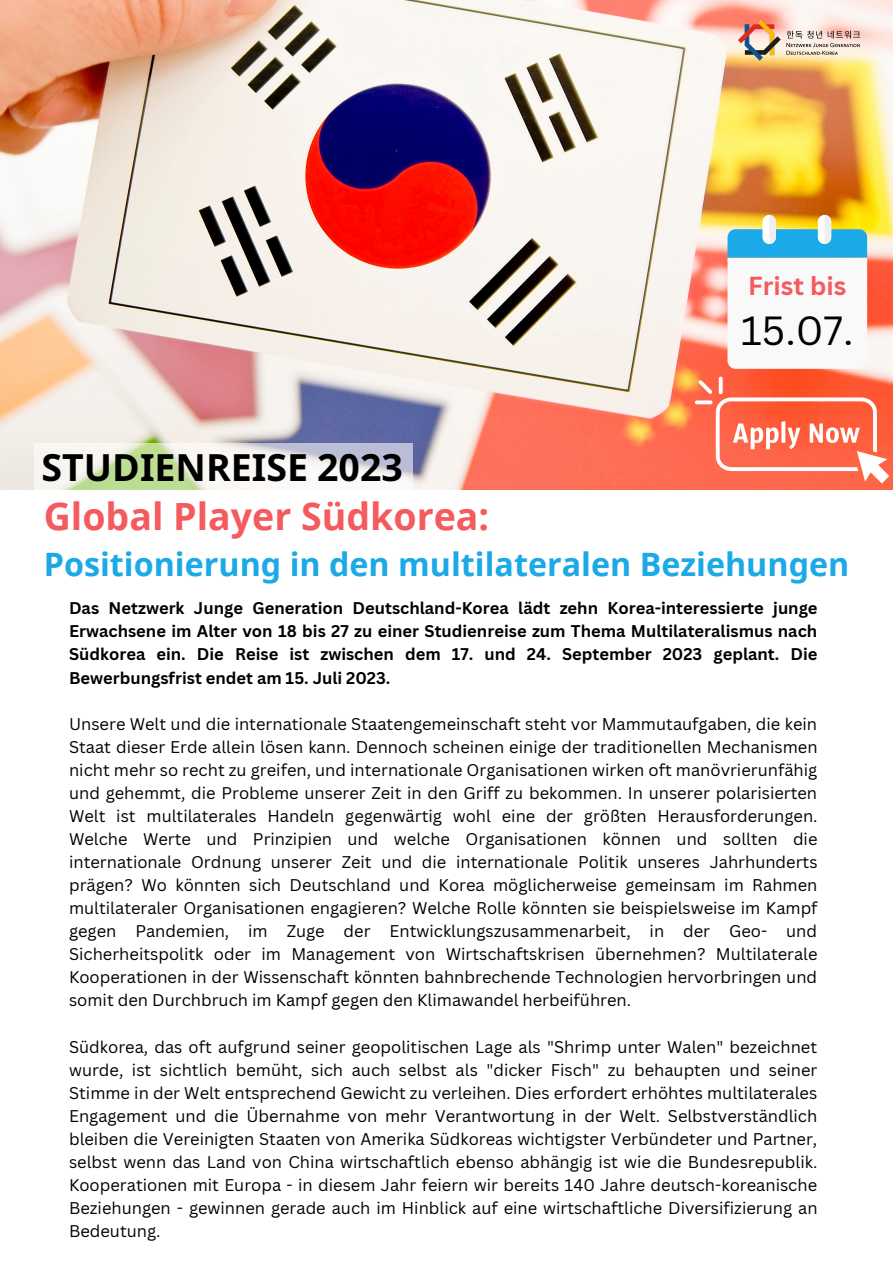
<style>
.page{position:relative;width:893px;height:1263px;background:#fff}
.page>*{position:absolute;margin:0;border:0;box-sizing:border-box;transform-origin:0 0}
.t1{font:39.6px "Canva Sans";color:#000}
.t2{font:700 37.5px "Noto Sans";color:#f45a5e}
.t3{font:700 37.5px "Noto Sans";color:#000}
.t4{font:700 32.25px "Noto Sans";color:#1ba9e7}
.t5{font:700 25.35px "Canva Sans";color:#f45a5e}
.t6{font:16.5px/23.1px "Canva Sans";color:#000;text-align:justify}
.t7{font:700 16.5px/23.1px "Canva Sans";color:#000;text-align:justify}
</style>
<div class="page">
<img style="left:0;top:0;width:893px;height:489px">
<svg style="left:35px;top:443px;width:378px;height:47px;fill:#f7f5f2"></svg>
<hr style="left:719px;top:377px;width:3px;height:17px;background:#fff;border-radius:2px">
<svg style="left:698px;top:380px;width:191px;height:103px;background:#fd7a5f"></svg>
<svg style="left:727px;top:215px;width:140px;height:154px"></svg>
<img style="left:727px;top:0;width:144px;height:79px">
<p class="t5" style="left:748px;top:268px;width:100px">Frist bis</p>
<p class="t3" style="left:42px;top:441px;width:363px">STUDIENREISE 2023</p>
<p class="t1" style="left:741px;top:303px;width:114px">15.07.</p>
<p class="t2" style="left:44px;top:490px;width:447px">Global Player Südkorea:</p>
<p class="t4" style="left:44px;top:541px;width:807px">Positionierung in den multilateralen Beziehungen</p>
<p class="t7" style="left:69px;top:596px;width:750px">Das Netzwerk Junge Generation Deutschland-Korea lädt zehn Korea-interessierte junge Erwachsene im Alter von 18 bis 27 zu einer Studienreise zum Thema Multilateralismus nach Südkorea ein. Die Reise ist zwischen dem 17. und 24. September 2023 geplant. Die Bewerbungsfrist endet am 15. Juli 2023.</p>
<p class="t6" style="left:69px;top:712px;width:750px">Unsere Welt und die internationale Staatengemeinschaft steht vor Mammutaufgaben, die kein Staat dieser Erde allein lösen kann. Dennoch scheinen einige der traditionellen Mechanismen nicht mehr so recht zu greifen, und internationale Organisationen wirken oft manövrierunfähig und gehemmt, die Probleme unserer Zeit in den Griff zu bekommen. In unserer polarisierten Welt ist multilaterales Handeln gegenwärtig wohl eine der größten Herausforderungen.<br>Welche Werte und Prinzipien und welche Organisationen können und sollten die internationale Ordnung unserer Zeit und die internationale Politik unseres Jahrhunderts prägen? Wo könnten sich Deutschland und Korea möglicherweise gemeinsam im Rahmen multilateraler Organisationen engagieren? Welche Rolle könnten sie beispielsweise im Kampf gegen Pandemien, im Zuge der Entwicklungszusammenarbeit, in der Geo- und Sicherheitspolitk oder im Management von Wirtschaftskrisen übernehmen? Multilaterale Kooperationen in der Wissenschaft könnten bahnbrechende Technologien hervorbringen und somit den Durchbruch im Kampf gegen den Klimawandel herbeiführen.</p>
<p class="t6" style="left:69px;top:1034px;width:750px">Südkorea, das oft aufgrund seiner geopolitischen Lage als "Shrimp unter Walen" bezeichnet wurde, ist sichtlich bemüht, sich auch selbst als "dicker Fisch" zu behaupten und seiner Stimme in der Welt entsprechend Gewicht zu verleihen. Dies erfordert erhöhtes multilaterales Engagement und die Übernahme von mehr Verantwortung in der Welt. Selbstverständlich bleiben die Vereinigten Staaten von Amerika Südkoreas wichtigster Verbündeter und Partner, selbst wenn das Land von China wirtschaftlich ebenso abhängig ist wie die Bundesrepublik.<br>Kooperationen mit Europa - in diesem Jahr feiern wir bereits 140 Jahre deutsch-koreanische Beziehungen - gewinnen gerade auch im Hinblick auf eine wirtschaftliche Diversifizierung an Bedeutung.</p>
</div>
